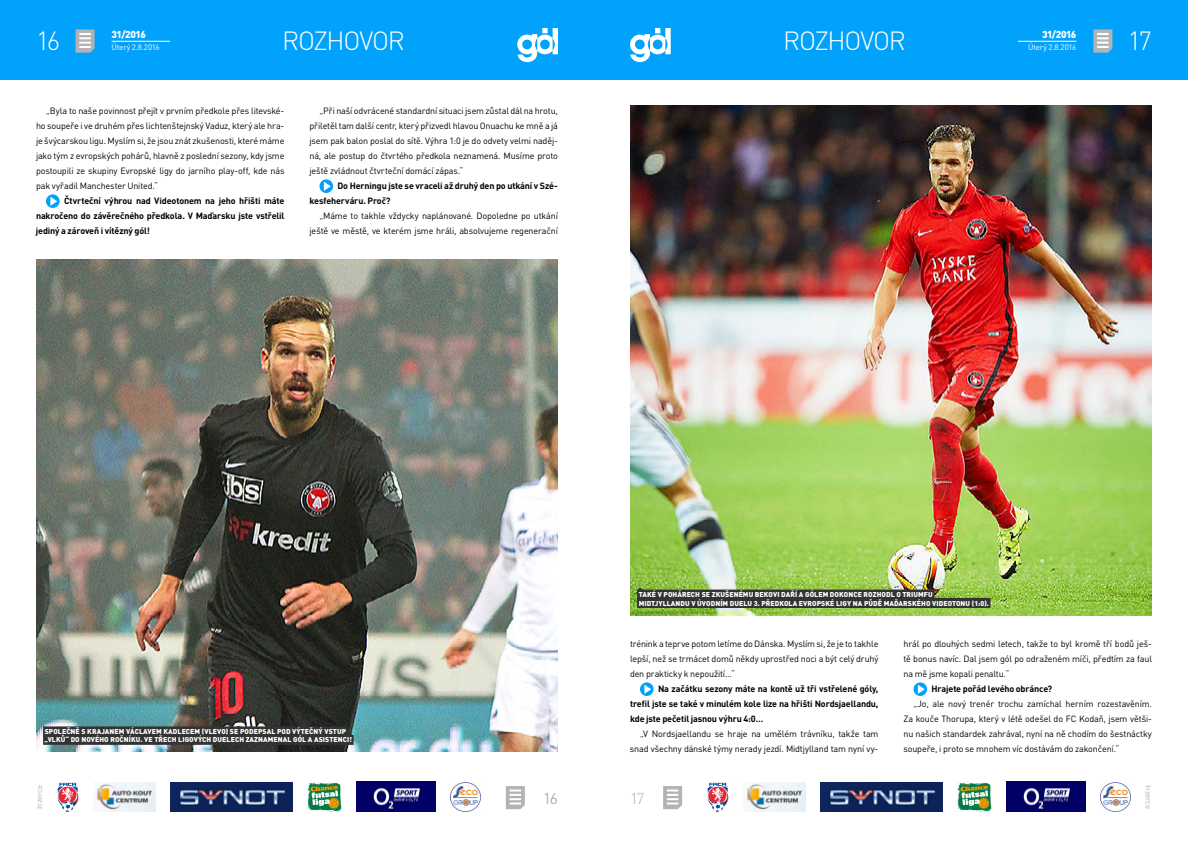
<style>
.page{position:relative;width:1188px;height:842px;background:#fff}
.page>*{position:absolute;margin:0;border:0;box-sizing:border-box;transform-origin:0 0}
.t1{font:300 26px "DIN Pro";letter-spacing:-.05em;color:#fff}
.t2{font:300 15.6px "DIN Pro";color:#b3b3b3}
.t3{font:900 10px "DIN Pro";letter-spacing:-.055em;color:#fff}
.t4{font:9px/15px "DIN Pro";letter-spacing:-.02em;color:#000;text-align:justify}
.t5{font:700 9px/15px "DIN Pro";letter-spacing:-.02em;color:#000;text-align:justify}
.t6{font:8px "DIN Pro";letter-spacing:-.025em;color:#fff}
.t7{font:8px "DIN Pro";letter-spacing:-.025em;color:#b3b3b3}
.t8{font:900 7px/8.4px "DIN Pro";letter-spacing:.01em;color:#fff}
</style>
<div class="page">
<div style="left:594px;top:0;width:594px;height:80px;background:#00a2fb"></div>
<div style="left:0;top:0;width:594px;height:80px;background:#00a2fb"></div>
<svg style="left:630px;top:28px;width:41px;height:34px"></svg>
<svg style="left:1093px;top:29px;width:19px;height:24px"></svg>
<svg style="left:517px;top:28px;width:41px;height:34px"></svg>
<svg style="left:76px;top:29px;width:19px;height:24px"></svg>
<svg style="left:663px;top:786px;width:19px;height:23px"></svg>
<svg style="left:506px;top:786px;width:19px;height:23px"></svg>
<img style="left:57px;top:782px;width:21px;height:30px">
<img style="left:93px;top:782px;width:62px;height:30px">
<img style="left:708px;top:782px;width:21px;height:30px">
<img style="left:307px;top:782px;width:34px;height:30px">
<img style="left:958px;top:782px;width:34px;height:30px">
<img style="left:170px;top:782px;width:122px;height:30px">
<img style="left:744px;top:782px;width:62px;height:30px">
<img style="left:821px;top:782px;width:122px;height:30px">
<img style="left:356px;top:782px;width:79px;height:30px">
<img style="left:1007px;top:782px;width:79px;height:30px">
<img style="left:450px;top:782px;width:30px;height:30px">
<img style="left:1101px;top:782px;width:30px;height:30px">
<hr style="left:1018px;top:41px;width:58px;height:1px;background:#fff">
<hr style="left:112px;top:41px;width:58px;height:1px;background:#fff">
<svg style="left:640px;top:682px;width:14px;height:14px"></svg>
<svg style="left:644px;top:685px;width:7px;height:9px"></svg>
<svg style="left:914px;top:682px;width:13px;height:14px"></svg>
<svg style="left:918px;top:685px;width:7px;height:9px"></svg>
<img style="left:36px;top:259px;width:522px;height:493px">
<div style="left:43px;top:726px;width:305px;height:10px;background:#333"></div>
<div style="left:43px;top:735px;width:311px;height:10px;background:#333"></div>
<svg style="left:46px;top:194px;width:14px;height:14px"></svg>
<svg style="left:50px;top:197px;width:7px;height:9px"></svg>
<svg style="left:320px;top:179px;width:13px;height:14px"></svg>
<svg style="left:324px;top:182px;width:7px;height:9px"></svg>
<img style="left:630px;top:105px;width:522px;height:510px">
<div style="left:637px;top:590px;width:297px;height:10px;background:#333"></div>
<div style="left:637px;top:598px;width:353px;height:10px;background:#333"></div>
<p class="t3" style="left:112px;top:28px;width:36px">31/2016</p>
<p class="t3" style="left:1042px;top:28px;width:36px">31/2016</p>
<h1 class="t1" style="left:282px;top:23px;width:124px">ROZHOVOR</h1>
<h1 class="t1" style="left:783px;top:23px;width:124px">ROZHOVOR</h1>
<h1 class="t1" style="left:36px;top:23px;width:26px">16</h1>
<h1 class="t1" style="left:1128px;top:23px;width:26px">17</h1>
<p class="t6" style="left:112px;top:42px;width:50px">Úterý 2.8.2016</p>
<p class="t6" style="left:1028px;top:42px;width:50px">Úterý 2.8.2016</p>
<p class="t4" style="left:36px;top:103px;width:250px;text-indent:10px">„Byla to naše povinnost přejít v prvním předkole přes litevské&shy;ho soupeře i ve druhém přes lichtenštejnský Vaduz, který ale hra&shy;je švýcarskou ligu. Myslím si, že jsou znát zkušenosti, které máme jako tým z evropských pohárů, hlavně z poslední sezony, kdy jsme postoupili ze skupiny Evropské ligy do jarního play-off, kde nás pak vyřadil Manchester United.“</p>
<p class="t5" style="left:36px;top:193px;width:250px;text-indent:28px">Čtvrteční výhrou nad Videotonem na jeho hřišti máte nakročeno do závěrečného předkola. V Maďarsku jste vstřelil jediný a zároveň i vítězný gól!</p>
<p class="t4" style="left:309px;top:103px;width:250px;text-indent:10px">„Při naší odvrácené standardní situaci jsem zůstal dál na hrotu, přiletěl tam další centr, který přizvedl hlavou Onuachu ke mně a já jsem pak balon poslal do sítě. Výhra 1:0 je do odvety velmi naděj&shy;ná, ale postup do čtvrtého předkola neznamená. Musíme proto ještě zvládnout čtvrteční domácí zápas.“</p>
<p class="t5" style="left:310px;top:178px;width:250px;text-indent:28px">Do Herningu jste se vraceli až druhý den po utkání v Szé&shy;kesfeherváru. Proč?</p>
<p class="t4" style="left:310px;top:208px;width:250px;text-align:right">„Máme to takhle vždycky naplánované. Dopoledne po utkání ještě ve městě, ve kterém jsme hráli, absolvujeme regenerační</p>
<p class="t8" style="left:45px;top:727px;width:309px">SPOLEČNĚ S KRAJANEM VÁCLAVEM KADLECEM (VLEVO) SE PODEPSAL POD VÝTEČNÝ VSTUP „VLKŮ“ DO NOVÉHO ROČNÍKU. VE TŘECH LIGOVÝCH DUELECH ZAZNAMENAL GÓL A ASISTENCI!</p>
<p class="t8" style="left:639px;top:590px;width:352px">TAKÉ V POHÁRECH SE ZKUŠENÉMU BEKOVI DAŘÍ A GÓLEM DOKONCE ROZHODL O TRIUMFU<br>MIDTJYLLANDU V ÚVODNÍM DUELU 3. PŘEDKOLA EVROPSKÉ LIGY NA PŮDĚ MAĎARSKÉHO VIDEOTONU (1:0).</p>
<p class="t4" style="left:630px;top:636px;width:250px">trénink a teprve potom letíme do Dánska. Myslím si, že je to takhle lepší, než se trmácet domů někdy uprostřed noci a být celý druhý den prakticky k nepoužití…“</p>
<p class="t5" style="left:630px;top:681px;width:250px;text-indent:28px">Na začátku sezony máte na kontě už tři vstřelené góly, trefil jste se také v minulém kole lize na hřišti Nordsjaellandu, kde jste pečetil jasnou výhru 4:0…</p>
<p class="t4" style="left:630px;top:726px;width:250px;text-align:right">„V Nordsjaellandu se hraje na umělém trávníku, takže tam snad všechny dánské týmy nerady jezdí. Midtjylland tam nyní vy-</p>
<p class="t4" style="left:903px;top:636px;width:250px">hrál po dlouhých sedmi letech, takže to byl kromě tří bodů ješ&shy;tě bonus navíc. Dal jsem gól po odraženém míči, předtím za faul na mě jsme kopali penaltu.“</p>
<p class="t5" style="left:932px;top:681px;width:122px">Hrajete pořád levého obránce?</p>
<p class="t4" style="left:904px;top:696px;width:250px;text-indent:10px">„Jo, ale nový trenér trochu zamíchal herním rozestavěním.<br>Za kouče Thorupa, který v létě odešel do FC Kodaň, jsem větši&shy;nu našich standardek zahrával, nyní na ně chodím do šestnáctky soupeře, i proto se mnohem víc dostávám do zakončení.“</p>
<p class="t7" style="left:34px;top:809px;width:26px;rotate:-90deg">inzerce</p>
<p class="t7" style="left:1154px;top:785px;width:26px;rotate:90deg">inzerce</p>
<h2 class="t2" style="left:543px;top:787px;width:16px">16</h2>
<h2 class="t2" style="left:630px;top:787px;width:16px">17</h2>
</div>
